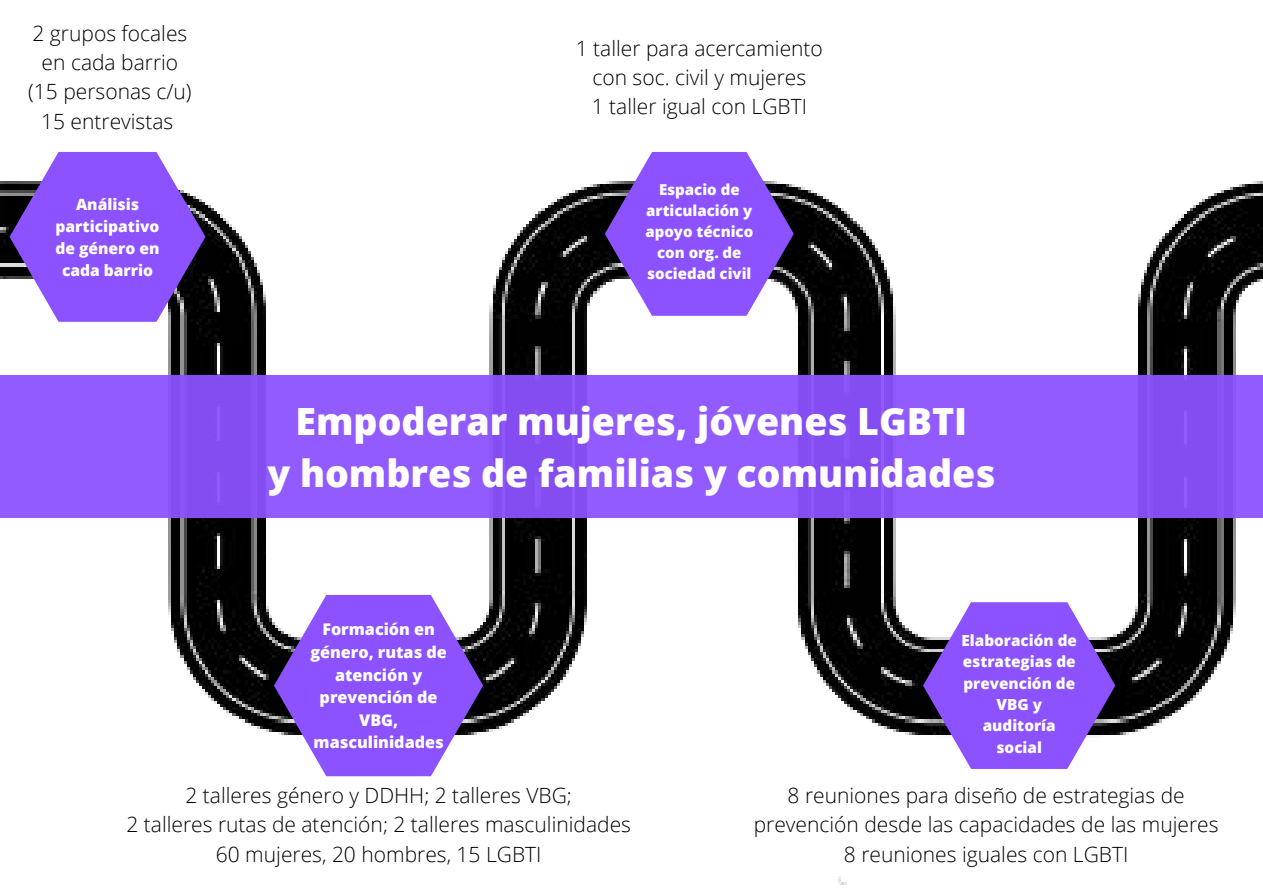
<style>
.page{position:relative;width:1263px;height:893px;background:#fff}
.page>*{position:absolute;margin:0;border:0;box-sizing:border-box;transform-origin:0 0}
.t1{font:800 37.5px "Open Sans";color:#fff}
.t2{font:300 21px/29.2px "Open Sans";color:#000;text-align:center}
.t3{font:800 16.12px/22.6px "Open Sans";color:#fff;text-align:center}
.t4{font:800 15.52px/21.8px "Open Sans";color:#fff;text-align:center}
.t5{font:800 15.3px/21.4px "Open Sans";color:#fff;text-align:center}
.t6{font:800 15px/21px "Open Sans";color:#fff;text-align:center}
</style>
<div class="page">
<img style="left:0;top:181px;width:1263px;height:704px">
<svg style="left:923px;top:602px;width:192px;height:167px"></svg>
<svg style="left:274px;top:595px;width:209px;height:181px"></svg>
<svg style="left:605px;top:152px;width:189px;height:164px"></svg>
<svg style="left:10px;top:152px;width:195px;height:170px;background:#8e62e5"></svg>
<div style="left:0;top:375px;width:1263px;height:143px;background:linear-gradient(to right,#8f58fc,#8d56fa)"></div>
<p class="t2" style="left:33px;top:18px;width:156px">2 grupos focales en cada barrio</p>
<p class="t2" style="left:28px;top:77px;width:165px">(15 personas c/u)</p>
<p class="t2" style="left:41px;top:106px;width:134px">15 entrevistas</p>
<p class="t4" style="left:56px;top:193px;width:105px">Análisis participativo de género en cada barrio</p>
<p class="t2" style="left:576px;top:33px;width:249px">1 taller para acercamiento con soc. civil y mujeres</p>
<p class="t2" style="left:592px;top:91px;width:217px">1 taller igual con LGBTI</p>
<p class="t6" style="left:645px;top:178px;width:109px">Espacio de articulación y apoyo técnico con org. de sociedad civil</p>
<p class="t1" style="left:296px;top:395px;width:673px">Empoderar mujeres, jóvenes LGBTI</p>
<p class="t1" style="left:267px;top:447px;width:729px">y hombres de familias y comunidades</p>
<p class="t3" style="left:310px;top:618px;width:138px">Formación en género, rutas de atención y prevención de<br>VBG, masculinidades</p>
<p class="t5" style="left:961px;top:629px;width:117px">Elaboración de estrategias de prevención de<br>VBG y auditoría social</p>
<p class="t2" style="left:185px;top:780px;width:388px">2 talleres género y DDHH; 2 talleres VBG;</p>
<p class="t2" style="left:126px;top:809px;width:506px">2 talleres rutas de atención; 2 talleres masculinidades</p>
<p class="t2" style="left:216px;top:839px;width:327px">60 mujeres, 20 hombres, 15 LGBTI</p>
<p class="t2" style="left:754px;top:780px;width:466px">8 reuniones para diseño de estrategias de prevención desde las capacidades de las mujeres</p>
<p class="t2" style="left:844px;top:839px;width:286px">8 reuniones iguales con LGBTI</p>
</div>
